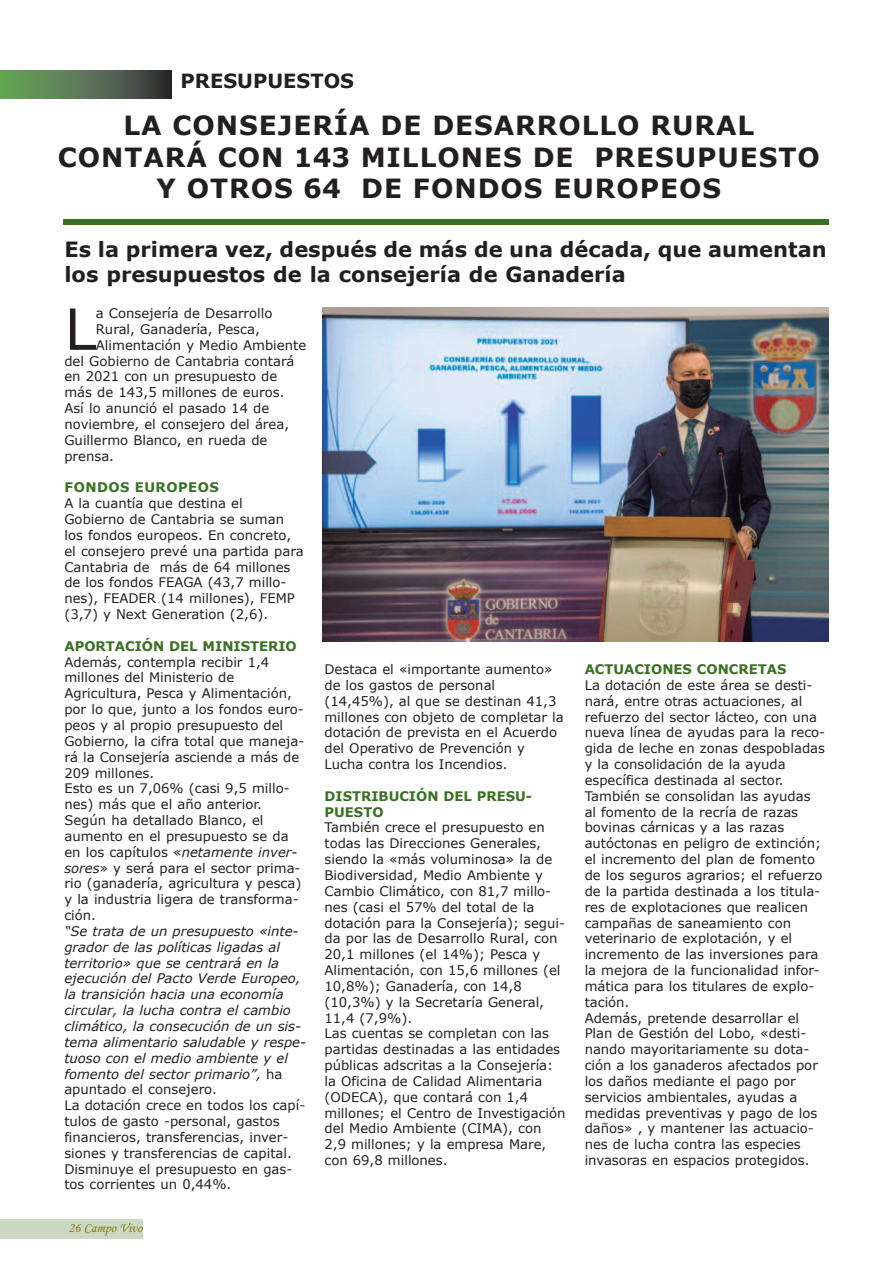
<style>
.page{position:relative;width:893px;height:1263px;background:#fff}
.page>*{position:absolute;margin:0;border:0;box-sizing:border-box;transform-origin:0 0}
.t1{font:56.7px "Verdana";color:#231f20}
.t2{font:700 26.4px/31.7px "Verdana";letter-spacing:.035em;color:#231f20;text-align:center}
.t3{font:700 21px/25.2px "Verdana";color:#231f20}
.t4{font:700 19.5px "Verdana";color:#231f20}
.t5{font:13.5px "Monotype Corsiva";color:#86750c}
.t6{font:13.2px/15.9px "Verdana";color:#231f20}
.t7{font:italic 13.2px/15.9px "Verdana";color:#231f20}
.t8{font:700 13.2px/15.9px "Verdana";color:#397123}
.t9{font:700 13.2px "Verdana";letter-spacing:.035em;color:#397123}
.s1{font-style:italic}
.s2{font-style:normal}
</style>
<div class="page">
<div style="left:0;top:1219px;width:143px;height:20px;background:#cbd9c2"></div>
<svg style="left:0;top:71px;width:171px;height:27px;background:#546f4f"></svg>
<div style="left:63px;top:220px;width:765px;height:5px;background:#397123"></div>
<img style="left:322px;top:307px;width:506px;height:335px">
<h3 class="t4" style="left:181px;top:68px;width:175px">PRESUPUESTOS</h3>
<h2 class="t2" style="left:58px;top:109px;width:763px">LA CONSEJERÍA DE DESARROLLO RURAL<br>CONTARÁ CON 143 MILLONES DE PRESUPUESTO<br>Y OTROS 64 DE FONDOS EUROPEOS</h2>
<h3 class="t3" style="left:64px;top:236px;width:764px">Es la primera vez, después de más de una década, que aumentan los presupuestos de la consejería de Ganadería</h3>
<h1 class="t1" style="left:64px;top:293px;width:33px">L</h1>
<p class="t6" style="left:96px;top:305px;width:178px">a Consejería de Desarrollo</p>
<p class="t6" style="left:96px;top:321px;width:165px">Rural, Ganadería, Pesca,</p>
<p class="t6" style="left:96px;top:337px;width:212px">Alimentación y Medio Ambiente</p>
<p class="t6" style="left:64px;top:352px;width:232px">del Gobierno de Cantabria contará</p>
<p class="t6" style="left:64px;top:368px;width:214px">en 2021 con un presupuesto de</p>
<p class="t6" style="left:64px;top:384px;width:222px">más de 143,5 millones de euros.</p>
<p class="t6" style="left:64px;top:400px;width:206px">Así lo anunció el pasado 14 de</p>
<p class="t6" style="left:64px;top:416px;width:226px">noviembre, el consejero del área,</p>
<p class="t6" style="left:64px;top:432px;width:204px">Guillermo Blanco, en rueda de</p>
<p class="t6" style="left:64px;top:447px;width:51px">prensa.</p>
<p class="t9" style="left:65px;top:479px;width:156px">FONDOS EUROPEOS</p>
<p class="t6" style="left:64px;top:495px;width:241px">A la cuantía que destina el<br>Gobierno de Cantabria se suman los fondos europeos. En concreto, el consejero prevé una partida para<br>Cantabria de más de 64 millones de los fondos FEAGA (43,7 millo&shy;nes), FEADER (14 millones), FEMP (3,7) y Next Generation (2,6).</p>
<p class="t8" style="left:64px;top:638px;width:234px">APORTACIÓN DEL MINISTERIO</p>
<p class="t6" style="left:64px;top:653px;width:241px">Además, contempla recibir 1,4 millones del Ministerio de<br>Agricultura, Pesca y Alimentación, por lo que, junto a los fondos euro&shy;peos y al propio presupuesto del<br>Gobierno, la cifra total que maneja&shy;rá la Consejería asciende a más de<br>209 millones.<br>Esto es un 7,06% (casi 9,5 millo&shy;nes) más que el año anterior.<br>Según ha detallado Blanco, el aumento en el presupuesto se da en los capítulos «<span class="s1">netamente inver&shy;sores</span>» y será para el sector prima&shy;rio (ganadería, agricultura y pesca) y la industria ligera de transforma&shy;ción.</p>
<p class="t7" style="left:64px;top:923px;width:243px">“Se trata de un presupuesto «inte&shy;grador de las políticas ligadas al territorio» que se centrará en la ejecución del Pacto Verde Europeo, la transición hacia una economía circular, la lucha contra el cambio climático, la consecución de un sis&shy;tema alimentario saludable y respe&shy;tuoso con el medio ambiente y el fomento del sector primario”, <span class="s2">ha apuntado el consejero.<br>La dotación crece en todos los capí&shy;tulos de gasto -personal, gastos financieros, transferencias, inver&shy;siones y transferencias de capital.<br>Disminuye el presupuesto en gas&shy;tos corrientes un 0,44%.</span></p>
<p class="t5" style="left:69px;top:1219px;width:76px">26 Campo Vivo</p>
<p class="t6" style="left:324px;top:661px;width:241px">Destaca el «importante aumento» de los gastos de personal (14,45%), al que se destinan 41,3 millones con objeto de completar la dotación de prevista en el Acuerdo del Operativo de Prevención y<br>Lucha contra los Incendios.</p>
<p class="t8" style="left:325px;top:787px;width:209px">DISTRIbUCIÓN DEL PRESU-<br>PUESTO</p>
<p class="t6" style="left:324px;top:819px;width:243px">También crece el presupuesto en todas las Direcciones Generales, siendo la «más voluminosa» la de<br>Biodiversidad, Medio Ambiente y<br>Cambio Climático, con 81,7 millo&shy;nes (casi el 57% del total de la dotación para la Consejería); segui&shy;da por las de Desarrollo Rural, con<br>20,1 millones (el 14%); Pesca y<br>Alimentación, con 15,6 millones (el<br>10,8%); Ganadería, con 14,8 (10,3%) y la Secretaría General,<br>11,4 (7,9%).<br>Las cuentas se completan con las partidas destinadas a las entidades públicas adscritas a la Consejería: la Oficina de Calidad Alimentaria (ODECA), que contará con 1,4 millones; el Centro de Investigación del Medio Ambiente (CIMA), con<br>2,9 millones; y la empresa Mare, con 69,8 millones.</p>
<p class="t8" style="left:585px;top:661px;width:203px">ACTUACIONES CONCRETAS</p>
<p class="t6" style="left:585px;top:677px;width:242px">La dotación de este área se desti&shy;nará, entre otras actuaciones, al refuerzo del sector lácteo, con una nueva línea de ayudas para la reco&shy;gida de leche en zonas despobladas y la consolidación de la ayuda específica destinada al sector.<br>También se consolidan las ayudas al fomento de la recría de razas bovinas cárnicas y a las razas autóctonas en peligro de extinción; el incremento del plan de fomento de los seguros agrarios; el refuerzo de la partida destinada a los titula&shy;res de explotaciones que realicen campañas de saneamiento con veterinario de explotación, y el incremento de las inversiones para la mejora de la funcionalidad infor&shy;mática para los titulares de explo&shy;tación.<br>Además, pretende desarrollar el<br>Plan de Gestión del Lobo, «desti&shy;nando mayoritariamente su dota&shy;ción a los ganaderos afectados por los daños mediante el pago por servicios ambientales, ayudas a medidas preventivas y pago de los daños» , y mantener las actuacio&shy;nes de lucha contra las especies invasoras en espacios protegidos.</p>
</div>
